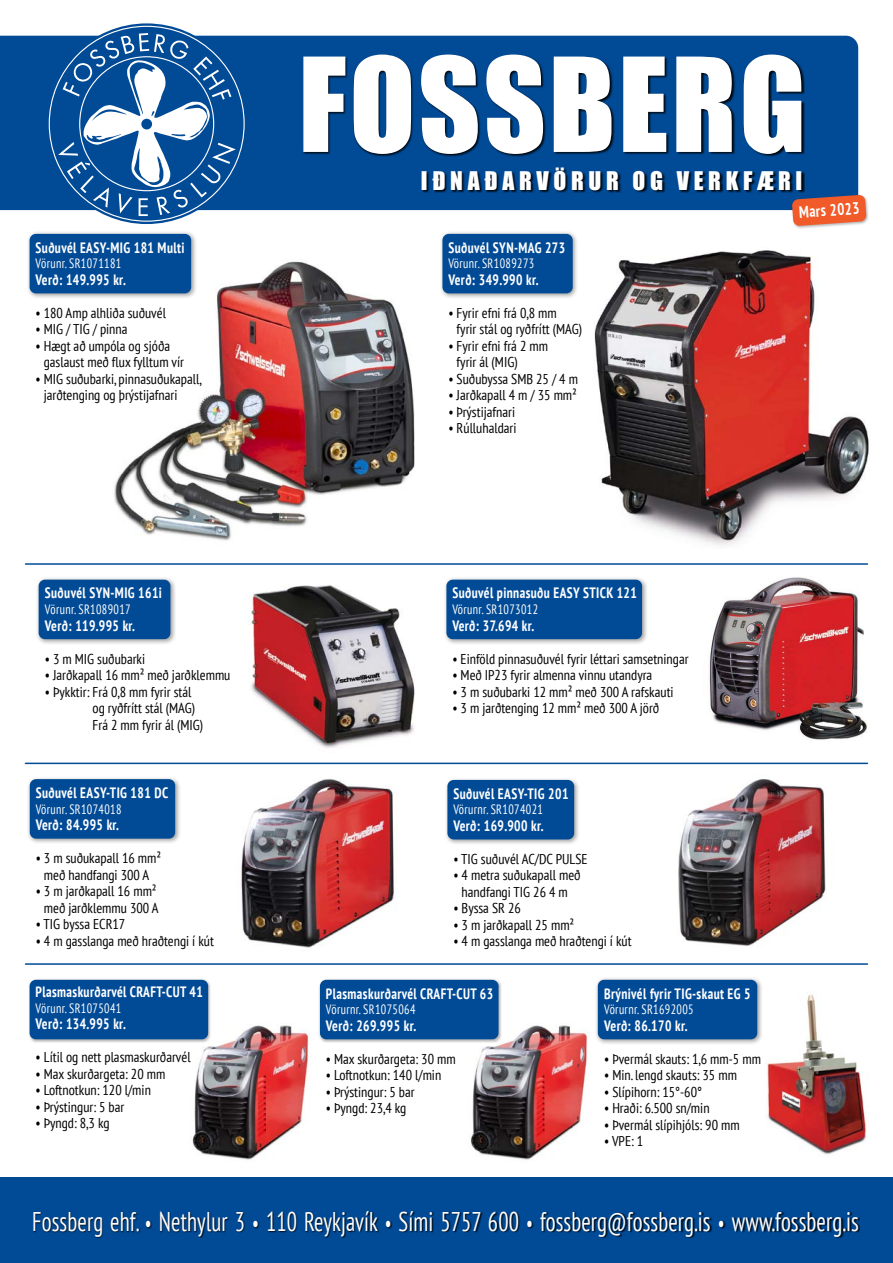
<style>
.page{position:relative;width:893px;height:1263px;background:#fff}
.page>*{position:absolute;margin:0;border:0;box-sizing:border-box;transform-origin:0 0}
.t1{font:120.6px "Impact";letter-spacing:.025em;color:#fff}
.t2{font:condensed 27px "PT Sans";letter-spacing:.005em;color:#fff;scale:.84 1}
.t3{font:23.55px "Impact";letter-spacing:.2em;color:#fff}
.t4{font:700 condensed 16.5px "PT Sans";color:#fff;scale:.9 1}
.t5{font:700 condensed 15px "PT Sans";letter-spacing:.03em;color:#fff;scale:.9 1}
.t6{font:condensed 14.25px/16.5px "PT Sans";color:#000}
.t7{font:condensed 13.5px "PT Sans";letter-spacing:.03em;color:#fff;scale:.9 1}
.s1{font-size:22.5px}
</style>
<div class="page">
<img style="left:709px;top:577px;width:159px;height:163px">
<img style="left:594px;top:250px;width:275px;height:295px">
<img style="left:251px;top:585px;width:164px;height:163px">
<div style="left:35px;top:576px;width:141px;height:69px;background:#000;opacity:.38"></div>
<div style="left:39px;top:580px;width:131px;height:59px;background:#004a96;border-radius:6px"></div>
<div style="left:0;top:36px;width:858px;height:174px;background:#004a96"></div>
<div style="left:303px;top:54px;width:502px;height:139px;background:#000;opacity:.9"></div>
<svg style="left:49px;top:26px;width:196px;height:196px"></svg>
<div style="left:0;top:1178px;width:893px;height:85px;background:#004a96"></div>
<div style="left:33px;top:1211px;width:827px;height:28px;background:#000;opacity:.9"></div>
<div style="left:791px;top:194px;width:78px;height:36px;background:#000;opacity:.3"></div>
<svg style="left:792px;top:195px;width:74px;height:31px;background:#dd6441"></svg>
<img style="left:241px;top:779px;width:153px;height:169px">
<img style="left:678px;top:779px;width:148px;height:167px">
<div style="left:26px;top:776px;width:155px;height:68px;background:#000;opacity:.38"></div>
<div style="left:30px;top:779px;width:145px;height:60px;background:#004a96;border-radius:6px"></div>
<div style="left:444px;top:777px;width:136px;height:68px;background:#000;opacity:.38"></div>
<div style="left:447px;top:780px;width:127px;height:59px;background:#004a96;border-radius:6px"></div>
<img style="left:192px;top:1025px;width:117px;height:135px">
<img style="left:470px;top:1025px;width:118px;height:135px">
<img style="left:767px;top:994px;width:100px;height:160px">
<div style="left:318px;top:978px;width:184px;height:65px;background:#000;opacity:.3"></div>
<div style="left:320px;top:980px;width:179px;height:59px;background:#004a96;border-radius:6px"></div>
<div style="left:28px;top:978px;width:184px;height:65px;background:#000;opacity:.3"></div>
<div style="left:30px;top:980px;width:178px;height:59px;background:#004a96;border-radius:6px"></div>
<div style="left:439px;top:231px;width:139px;height:68px;background:#000;opacity:.38"></div>
<div style="left:442px;top:234px;width:131px;height:59px;background:#004a96;border-radius:6px"></div>
<div style="left:594px;top:976px;width:169px;height:69px;background:#000;opacity:.38"></div>
<div style="left:598px;top:980px;width:159px;height:59px;background:#004a96;border-radius:6px"></div>
<hr style="left:26px;top:763px;width:841px;height:1px;background:#004a96">
<hr style="left:26px;top:963px;width:841px;height:2px;background:#004a96">
<hr style="left:26px;top:563px;width:841px;height:2px;background:#004a96">
<div style="left:443px;top:576px;width:205px;height:69px;background:#000;opacity:.38"></div>
<div style="left:446px;top:580px;width:196px;height:59px;background:#004a96;border-radius:6px"></div>
<img style="left:114px;top:261px;width:301px;height:280px">
<div style="left:26px;top:231px;width:171px;height:68px;background:#000;opacity:.38"></div>
<div style="left:30px;top:234px;width:161px;height:59px;background:#004a96;border-radius:6px"></div>
<h1 class="t1" style="left:298px;top:11px;width:509px">FOSSBERG</h1>
<h3 class="t3" style="left:421px;top:163px;width:383px">IÐNAÐARVÖRUR OG VERKFÆRI</h3>
<p class="t5" style="left:36px;top:237px;width:167px">Suðuvél EASY-MIG 181 Multi</p>
<p class="t7" style="left:36px;top:255px;width:97px">Vörunr. SR1071181</p>
<p class="t5" style="left:36px;top:270px;width:102px">Verð: 149.995 kr.</p>
<p class="t6" style="left:36px;top:304px;width:132px">• 180 Amp alhliða suðuvél</p>
<p class="t6" style="left:36px;top:321px;width:93px">• MIG / TIG / pinna</p>
<p class="t6" style="left:44px;top:337px;width:142px;text-indent:-8px">• Hægt að umpóla og sjóða gaslaust með flux fylltum vír</p>
<p class="t6" style="left:44px;top:370px;width:160px;text-indent:-8px">• MIG suðubarki, pinnasuðukapall, jarðtenging og þrýstijafnari</p>
<p class="t5" style="left:45px;top:583px;width:132px">Suðuvél SYN-MIG 161i</p>
<p class="t7" style="left:45px;top:601px;width:97px">Vörunr. SR1089017</p>
<p class="t5" style="left:45px;top:615px;width:102px">Verð: 119.995 kr.</p>
<p class="t6" style="left:45px;top:650px;width:102px">• 3 m MIG suðubarki</p>
<p class="t6" style="left:45px;top:667px;width:187px">• Jarðkapall 16 mm² með jarðklemmu</p>
<p class="t6" style="left:93px;top:683px;width:112px;text-indent:-48px">• Þykktir: Frá 0,8 mm fyrir stál og ryðfrítt stál (MAG)<br>Frá 2 mm fyrir ál (MIG)</p>
<p class="t5" style="left:36px;top:783px;width:149px">Suðuvél EASY-TIG 181 DC</p>
<p class="t7" style="left:36px;top:800px;width:97px">Vörunr. SR1074018</p>
<p class="t5" style="left:36px;top:815px;width:94px">Verð: 84.995 kr.</p>
<p class="t6" style="left:36px;top:849px;width:127px;text-align:center">• 3 m suðukapall 16 mm² með handfangi 300 A</p>
<p class="t6" style="left:36px;top:882px;width:124px;text-align:center">• 3 m jarðkapall 16 mm² með jarðklemmu 300 A</p>
<p class="t6" style="left:36px;top:915px;width:91px">• TIG byssa ECR17</p>
<p class="t6" style="left:36px;top:932px;width:180px">• 4 m gasslanga með hraðtengi í kút</p>
<p class="t5" style="left:36px;top:982px;width:187px">Plasmaskurðarvél CRAFT-CUT 41</p>
<p class="t7" style="left:36px;top:999px;width:97px">Vörunr. SR1075041</p>
<p class="t5" style="left:36px;top:1014px;width:102px">Verð: 134.995 kr.</p>
<p class="t6" style="left:36px;top:1049px;width:157px">• Lítil og nett plasmaskurðarvél</p>
<p class="t6" style="left:36px;top:1065px;width:131px">• Max skurðargeta: 20 mm</p>
<p class="t6" style="left:36px;top:1082px;width:117px">• Loftnotkun: 120 l/min</p>
<p class="t6" style="left:36px;top:1098px;width:90px">• Þrýstingur: 5 bar</p>
<p class="t6" style="left:36px;top:1115px;width:76px">• Þyngd: 8,3 kg</p>
<p class="t5" style="left:448px;top:237px;width:131px">Suðuvél SYN-MAG 273</p>
<p class="t7" style="left:448px;top:255px;width:97px">Vörunr. SR1089273</p>
<p class="t5" style="left:448px;top:270px;width:102px">Verð: 349.990 kr.</p>
<p class="t6" style="left:457px;top:304px;width:127px;text-indent:-8px">• Fyrir efni frá 0,8 mm<br>fyrir stál og ryðfrítt (MAG)</p>
<p class="t6" style="left:457px;top:337px;width:93px;text-indent:-8px">• Fyrir efni frá 2 mm fyrir ál (MIG)</p>
<p class="t6" style="left:448px;top:370px;width:131px">• Suðubyssa SMB 25 / 4 m</p>
<p class="t6" style="left:448px;top:387px;width:130px">• Jarðkapall 4 m / 35 mm²</p>
<p class="t6" style="left:448px;top:403px;width:68px">• Þrýstijafnari</p>
<p class="t6" style="left:448px;top:420px;width:70px">• Rúlluhaldari</p>
<p class="t4" style="left:798px;top:201px;width:69px;rotate:-4deg">Mars 2023</p>
<p class="t5" style="left:452px;top:583px;width:206px">Suðuvél pinnasuðu EASY STICK 121</p>
<p class="t7" style="left:452px;top:601px;width:97px">Vörunr. SR1073012</p>
<p class="t5" style="left:452px;top:615px;width:92px">Verð: 37.694 kr.</p>
<p class="t6" style="left:452px;top:650px;width:238px">• Einföld pinnasuðuvél fyrir léttari samsetningar</p>
<p class="t6" style="left:452px;top:667px;width:201px">• Með IP23 fyrir almenna vinnu utandyra</p>
<p class="t6" style="left:452px;top:683px;width:223px">• 3 m suðubarki 12 mm² með 300 A rafskauti</p>
<p class="t6" style="left:452px;top:700px;width:208px">• 3 m jarðtenging 12 mm² með 300 A jörð</p>
<p class="t5" style="left:453px;top:783px;width:129px">Suðuvél EASY-TIG 201</p>
<p class="t7" style="left:453px;top:801px;width:101px">Vörurnr. SR1074021</p>
<p class="t5" style="left:453px;top:816px;width:102px">Verð: 169.900 kr.</p>
<p class="t6" style="left:453px;top:850px;width:136px">• TIG suðuvél AC/DC PULSE</p>
<p class="t6" style="left:453px;top:867px;width:129px;text-align:center">• 4 metra suðukapall með handfangi TIG 26 4 m</p>
<p class="t6" style="left:453px;top:900px;width:69px">• Byssa SR 26</p>
<p class="t6" style="left:453px;top:916px;width:122px">• 3 m jarðkapall 25 mm²</p>
<p class="t6" style="left:453px;top:933px;width:180px">• 4 m gasslanga með hraðtengi í kút</p>
<p class="t5" style="left:326px;top:983px;width:187px">Plasmaskurðarvél CRAFT-CUT 63</p>
<p class="t7" style="left:326px;top:1001px;width:101px">Vörurnr. SR1075064</p>
<p class="t5" style="left:326px;top:1015px;width:102px">Verð: 269.995 kr.</p>
<p class="t6" style="left:326px;top:1050px;width:131px">• Max skurðargeta: 30 mm</p>
<p class="t6" style="left:326px;top:1067px;width:117px">• Loftnotkun: 140 l/min</p>
<p class="t6" style="left:326px;top:1083px;width:90px">• Þrýstingur: 5 bar</p>
<p class="t6" style="left:326px;top:1100px;width:82px">• Þyngd: 23,4 kg</p>
<p class="t5" style="left:604px;top:983px;width:164px">Brýnivél fyrir TIG-skaut EG 5</p>
<p class="t7" style="left:604px;top:1001px;width:101px">Vörurnr. SR1692005</p>
<p class="t5" style="left:604px;top:1015px;width:94px">Verð: 86.170 kr.</p>
<p class="t6" style="left:604px;top:1050px;width:158px">• Þvermál skauts: 1,6 mm-5 mm</p>
<p class="t6" style="left:604px;top:1067px;width:134px">• Min. lengd skauts: 35 mm</p>
<p class="t6" style="left:604px;top:1083px;width:99px">• Slípihorn: 15°-60°</p>
<p class="t6" style="left:604px;top:1100px;width:107px">• Hraði: 6.500 sn/min</p>
<p class="t6" style="left:604px;top:1116px;width:137px">• Þvermál slípihjóls: 90 mm</p>
<p class="t6" style="left:604px;top:1133px;width:41px">• VPE: 1</p>
<h2 class="t2" style="left:32px;top:1204px;width:985px">Fossberg ehf. <span class="s1">•</span> Nethylur 3 <span class="s1">•</span> 110 Reykjavík <span class="s1">•</span> Sími 5757 600 <span class="s1">•</span> fossberg@fossberg.is <span class="s1">•</span> www.fossberg.is</h2>
</div>
